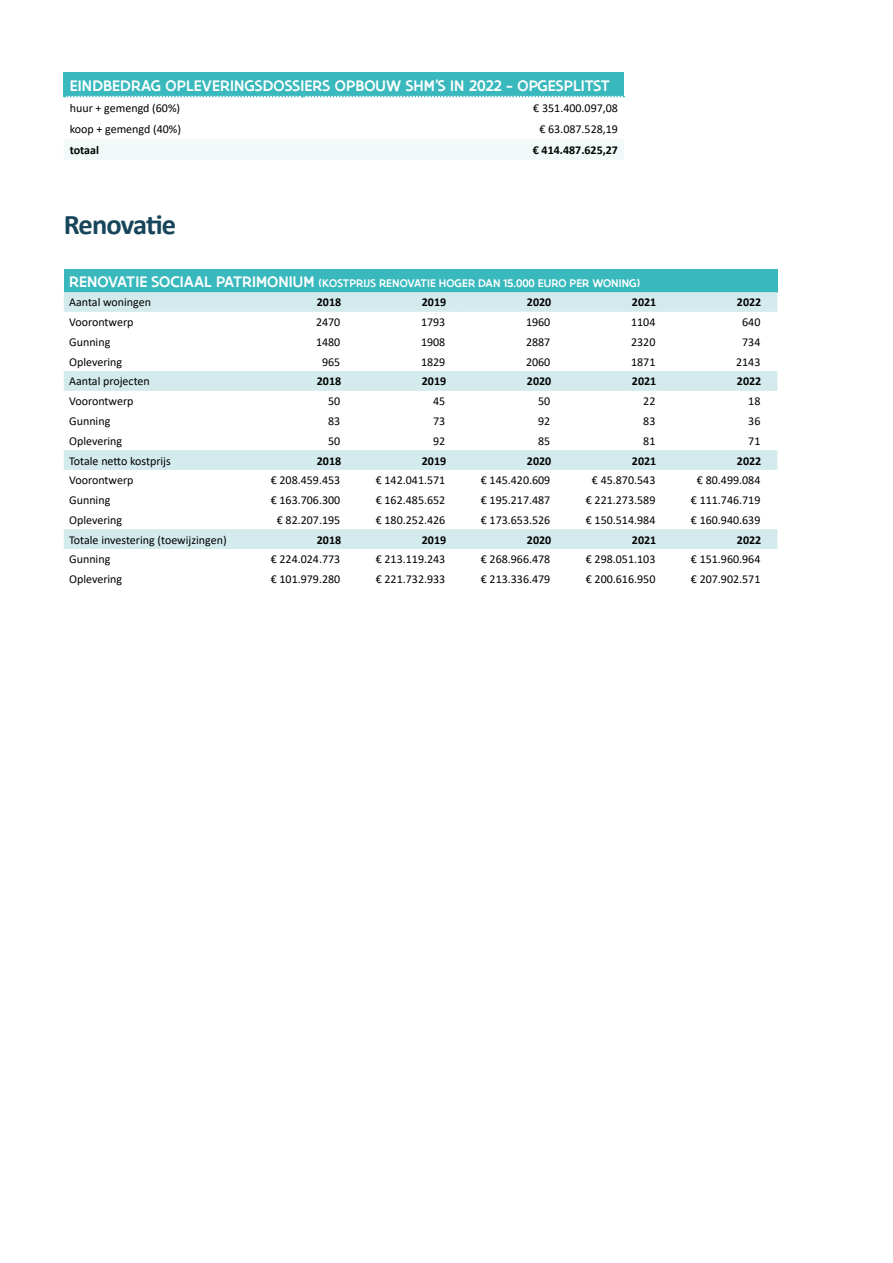
<style>
.page{position:relative;width:893px;height:1263px;background:#fff}
.page>*{position:absolute;margin:0;border:0;box-sizing:border-box;transform-origin:0 0}
.t1{font:700 28.5px "Calibri";letter-spacing:-.035em;color:#17465b}
.t2{font:500 16.5px "Flanders Art Sans";letter-spacing:.005em;color:#fff}
.t3{font:12px "Calibri";color:#000}
.t4{font:700 12px "Calibri";color:#000}
.t5{font:500 12px "Flanders Art Sans";letter-spacing:.005em;color:#fff}
.s1{font-size:16.5px}
</style>
<div class="page">
<div style="left:64px;top:269px;width:713px;height:23px;background:#39b8bd"></div>
<svg style="left:64px;top:292px;width:713px;height:257px"></svg>
<div style="left:64px;top:72px;width:560px;height:25px;background:#39b8bd"></div>
<div style="left:64px;top:139px;width:560px;height:20px;background:#f1f9f9"></div>
<svg style="left:66px;top:96px;width:557px;height:1px"></svg>
<h2 class="t2" style="left:70px;top:75px;width:542px">EINDBEDRAG OPLEVERINGSDOSSIERS OPBOUW SHM’S IN 2022 - OPGESPLITST</h2>
<p class="t3" style="left:70px;top:99px;width:112px">huur + gemengd (60%)</p>
<p class="t3" style="left:533px;top:99px;width:86px">€ 351.400.097,08</p>
<p class="t3" style="left:70px;top:120px;width:113px">koop + gemengd (40%)</p>
<p class="t3" style="left:539px;top:120px;width:80px">€ 63.087.528,19</p>
<p class="t4" style="left:70px;top:141px;width:31px">totaal</p>
<p class="t4" style="left:533px;top:141px;width:87px">€ 414.487.625,27</p>
<h1 class="t1" style="left:64px;top:204px;width:114px">Renovatie</h1>
<p class="t5" style="left:69px;top:275px;width:573px"><span class="s1">RENOVATIE SOCIAAL PATRIMONIUM</span> (KOSTPRIJS RENOVATIE HOGER DAN 15.000 EURO PER WONING)</p>
<p class="t3" style="left:69px;top:294px;width:83px">Aantal woningen</p>
<p class="t4" style="left:317px;top:294px;width:26px">2018</p>
<p class="t4" style="left:422px;top:294px;width:26px">2019</p>
<p class="t4" style="left:527px;top:294px;width:26px">2020</p>
<p class="t4" style="left:632px;top:294px;width:26px">2021</p>
<p class="t4" style="left:737px;top:294px;width:26px">2022</p>
<p class="t3" style="left:69px;top:314px;width:66px">Voorontwerp</p>
<p class="t3" style="left:316px;top:314px;width:26px">2470</p>
<p class="t3" style="left:421px;top:314px;width:26px">1793</p>
<p class="t3" style="left:526px;top:314px;width:26px">1960</p>
<p class="t3" style="left:631px;top:314px;width:26px">1104</p>
<p class="t3" style="left:742px;top:314px;width:20px">640</p>
<p class="t3" style="left:69px;top:334px;width:43px">Gunning</p>
<p class="t3" style="left:316px;top:334px;width:26px">1480</p>
<p class="t3" style="left:421px;top:334px;width:26px">1908</p>
<p class="t3" style="left:526px;top:334px;width:26px">2887</p>
<p class="t3" style="left:631px;top:334px;width:26px">2320</p>
<p class="t3" style="left:742px;top:334px;width:20px">734</p>
<p class="t3" style="left:69px;top:353px;width:55px">Oplevering</p>
<p class="t3" style="left:322px;top:353px;width:20px">965</p>
<p class="t3" style="left:421px;top:353px;width:26px">1829</p>
<p class="t3" style="left:526px;top:353px;width:26px">2060</p>
<p class="t3" style="left:631px;top:353px;width:26px">1871</p>
<p class="t3" style="left:736px;top:353px;width:26px">2143</p>
<p class="t3" style="left:69px;top:373px;width:82px">Aantal projecten</p>
<p class="t4" style="left:317px;top:373px;width:26px">2018</p>
<p class="t4" style="left:422px;top:373px;width:26px">2019</p>
<p class="t4" style="left:527px;top:373px;width:26px">2020</p>
<p class="t4" style="left:632px;top:373px;width:26px">2021</p>
<p class="t4" style="left:737px;top:373px;width:26px">2022</p>
<p class="t3" style="left:69px;top:393px;width:66px">Voorontwerp</p>
<p class="t3" style="left:328px;top:393px;width:14px">50</p>
<p class="t3" style="left:433px;top:393px;width:14px">45</p>
<p class="t3" style="left:538px;top:393px;width:14px">50</p>
<p class="t3" style="left:643px;top:393px;width:14px">22</p>
<p class="t3" style="left:748px;top:393px;width:14px">18</p>
<p class="t3" style="left:69px;top:413px;width:43px">Gunning</p>
<p class="t3" style="left:328px;top:413px;width:14px">83</p>
<p class="t3" style="left:433px;top:413px;width:14px">73</p>
<p class="t3" style="left:538px;top:413px;width:14px">92</p>
<p class="t3" style="left:643px;top:413px;width:14px">83</p>
<p class="t3" style="left:748px;top:413px;width:14px">36</p>
<p class="t3" style="left:69px;top:432px;width:55px">Oplevering</p>
<p class="t3" style="left:328px;top:432px;width:14px">50</p>
<p class="t3" style="left:433px;top:432px;width:14px">92</p>
<p class="t3" style="left:538px;top:432px;width:14px">85</p>
<p class="t3" style="left:643px;top:432px;width:14px">81</p>
<p class="t3" style="left:748px;top:432px;width:14px">71</p>
<p class="t3" style="left:69px;top:452px;width:103px">Totale netto kostprijs</p>
<p class="t4" style="left:317px;top:452px;width:26px">2018</p>
<p class="t4" style="left:422px;top:452px;width:26px">2019</p>
<p class="t4" style="left:527px;top:452px;width:26px">2020</p>
<p class="t4" style="left:632px;top:452px;width:26px">2021</p>
<p class="t4" style="left:737px;top:452px;width:26px">2022</p>
<p class="t3" style="left:69px;top:472px;width:66px">Voorontwerp</p>
<p class="t3" style="left:271px;top:472px;width:71px">€ 208.459.453</p>
<p class="t3" style="left:376px;top:472px;width:71px">€ 142.041.571</p>
<p class="t3" style="left:481px;top:472px;width:71px">€ 145.420.609</p>
<p class="t3" style="left:592px;top:472px;width:65px">€ 45.870.543</p>
<p class="t3" style="left:697px;top:472px;width:65px">€ 80.499.084</p>
<p class="t3" style="left:69px;top:492px;width:43px">Gunning</p>
<p class="t3" style="left:271px;top:492px;width:71px">€ 163.706.300</p>
<p class="t3" style="left:376px;top:492px;width:71px">€ 162.485.652</p>
<p class="t3" style="left:481px;top:492px;width:71px">€ 195.217.487</p>
<p class="t3" style="left:586px;top:492px;width:71px">€ 221.273.589</p>
<p class="t3" style="left:691px;top:492px;width:71px">€ 111.746.719</p>
<p class="t3" style="left:69px;top:511px;width:55px">Oplevering</p>
<p class="t3" style="left:277px;top:511px;width:65px">€ 82.207.195</p>
<p class="t3" style="left:376px;top:511px;width:71px">€ 180.252.426</p>
<p class="t3" style="left:481px;top:511px;width:71px">€ 173.653.526</p>
<p class="t3" style="left:586px;top:511px;width:71px">€ 150.514.984</p>
<p class="t3" style="left:691px;top:511px;width:71px">€ 160.940.639</p>
<p class="t3" style="left:69px;top:531px;width:159px">Totale investering (toewijzingen)</p>
<p class="t4" style="left:317px;top:531px;width:26px">2018</p>
<p class="t4" style="left:422px;top:531px;width:26px">2019</p>
<p class="t4" style="left:527px;top:531px;width:26px">2020</p>
<p class="t4" style="left:632px;top:531px;width:26px">2021</p>
<p class="t4" style="left:737px;top:531px;width:26px">2022</p>
<p class="t3" style="left:69px;top:551px;width:43px">Gunning</p>
<p class="t3" style="left:271px;top:551px;width:71px">€ 224.024.773</p>
<p class="t3" style="left:376px;top:551px;width:71px">€ 213.119.243</p>
<p class="t3" style="left:481px;top:551px;width:71px">€ 268.966.478</p>
<p class="t3" style="left:586px;top:551px;width:71px">€ 298.051.103</p>
<p class="t3" style="left:691px;top:551px;width:71px">€ 151.960.964</p>
<p class="t3" style="left:69px;top:571px;width:55px">Oplevering</p>
<p class="t3" style="left:271px;top:571px;width:71px">€ 101.979.280</p>
<p class="t3" style="left:376px;top:571px;width:71px">€ 221.732.933</p>
<p class="t3" style="left:481px;top:571px;width:71px">€ 213.336.479</p>
<p class="t3" style="left:586px;top:571px;width:71px">€ 200.616.950</p>
<p class="t3" style="left:691px;top:571px;width:71px">€ 207.902.571</p>
</div>
